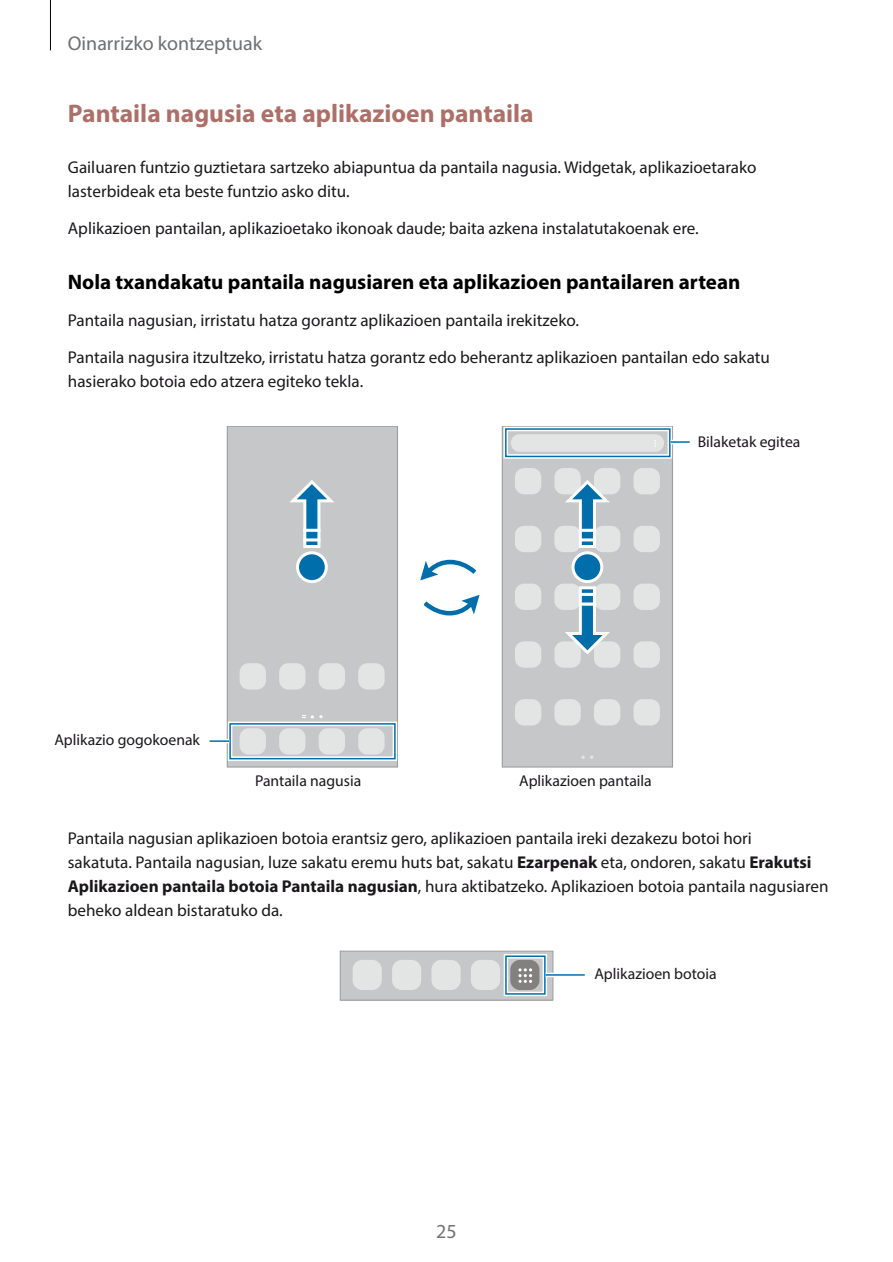
<style>
.page{position:relative;width:893px;height:1262px;background:#fff}
.page>*{position:absolute;margin:0;border:0;box-sizing:border-box;transform-origin:0 0}
.t1{font:700 25.5px "Myriad Pro";color:#ae6f68}
.t2{font:700 21px "Myriad Pro";color:#000}
.t3{font:19.95px "Myriad Pro";color:#6d6f71}
.t4{font:19.95px "Myriad Pro";color:#707172}
.t5{font:17.1px/24px "Myriad Pro";color:#1a171b}
.t6{font:15.6px "Myriad Pro";color:#1a171b}
.s1{font-weight:700}
</style>
<div class="page">
<hr style="left:50px;top:0;width:1px;height:50px;background:#000">
<div style="left:340px;top:951px;width:213px;height:49px;background:#c6c7c8"></div>
<div style="left:340px;top:950px;width:213px;height:50px;border:1px solid #9c9e9f"></div>
<div style="left:352px;top:960px;width:30px;height:30px;background:#e3e4e4;border-radius:10px"></div>
<div style="left:392px;top:960px;width:29px;height:30px;background:#e3e4e4;border-radius:10px"></div>
<div style="left:431px;top:960px;width:29px;height:30px;background:#e3e4e4;border-radius:10px"></div>
<div style="left:471px;top:960px;width:29px;height:30px;background:#e3e4e4;border-radius:10px"></div>
<div style="left:510px;top:960px;width:29px;height:30px;background:#83817e;border-radius:10px"></div>
<svg style="left:518px;top:968px;width:14px;height:15px"></svg>
<div style="left:503px;top:954px;width:44px;height:42px;border:4px solid #fff"></div>
<div style="left:505px;top:955px;width:40px;height:39px;border:2px solid #006eab"></div>
<svg style="left:545px;top:972px;width:39px;height:5px"></svg>
<hr style="left:545px;top:974px;width:39px;height:1px;background:#006eab">
<div style="left:501px;top:426px;width:172px;height:341px;background:#c6c7c8"></div>
<div style="left:515px;top:468px;width:26px;height:26px;background:#e3e4e4;border-radius:9px"></div>
<div style="left:554px;top:468px;width:27px;height:26px;background:#e3e4e4;border-radius:9px"></div>
<div style="left:594px;top:468px;width:26px;height:26px;background:#e3e4e4;border-radius:9px"></div>
<div style="left:633px;top:468px;width:27px;height:26px;background:#e3e4e4;border-radius:9px"></div>
<div style="left:515px;top:526px;width:26px;height:26px;background:#e3e4e4;border-radius:9px"></div>
<div style="left:554px;top:526px;width:27px;height:26px;background:#e3e4e4;border-radius:9px"></div>
<div style="left:594px;top:526px;width:26px;height:26px;background:#e3e4e4;border-radius:9px"></div>
<div style="left:633px;top:526px;width:27px;height:26px;background:#e3e4e4;border-radius:9px"></div>
<div style="left:515px;top:583px;width:26px;height:27px;background:#e3e4e4;border-radius:9px"></div>
<div style="left:554px;top:583px;width:27px;height:27px;background:#e3e4e4;border-radius:9px"></div>
<div style="left:594px;top:583px;width:26px;height:27px;background:#e3e4e4;border-radius:9px"></div>
<div style="left:633px;top:583px;width:27px;height:27px;background:#e3e4e4;border-radius:9px"></div>
<div style="left:515px;top:641px;width:26px;height:26px;background:#e3e4e4;border-radius:9px"></div>
<div style="left:554px;top:641px;width:27px;height:26px;background:#e3e4e4;border-radius:9px"></div>
<div style="left:594px;top:641px;width:26px;height:26px;background:#e3e4e4;border-radius:9px"></div>
<div style="left:633px;top:641px;width:27px;height:26px;background:#e3e4e4;border-radius:9px"></div>
<div style="left:515px;top:699px;width:26px;height:26px;background:#e3e4e4;border-radius:9px"></div>
<div style="left:554px;top:699px;width:27px;height:26px;background:#e3e4e4;border-radius:9px"></div>
<div style="left:594px;top:699px;width:26px;height:26px;background:#e3e4e4;border-radius:9px"></div>
<div style="left:633px;top:699px;width:27px;height:26px;background:#e3e4e4;border-radius:9px"></div>
<svg style="left:581px;top:755px;width:3px;height:4px"></svg>
<svg style="left:590px;top:755px;width:3px;height:4px"></svg>
<div style="left:510px;top:434px;width:154px;height:18px;background:#e3e4e4;border-radius:9px"></div>
<svg style="left:227px;top:426px;width:171px;height:341px"></svg>
<svg style="left:420px;top:559px;width:60px;height:57px"></svg>
<div style="left:503px;top:427px;width:169px;height:32px;border:4px solid #fff"></div>
<div style="left:505px;top:428px;width:165px;height:29px;border:2px solid #006eab"></div>
<hr style="left:670px;top:440px;width:19px;height:4px;background:#fff">
<svg style="left:670px;top:441px;width:19px;height:2px"></svg>
<div style="left:228px;top:721px;width:169px;height:40px;border:4px solid #fff"></div>
<div style="left:229px;top:723px;width:166px;height:36px;border:2px solid #006eab"></div>
<hr style="left:209px;top:739px;width:20px;height:4px;background:#fff">
<hr style="left:209px;top:740px;width:20px;height:2px;background:#006eab">
<svg style="left:296px;top:551px;width:32px;height:32px"></svg>
<svg style="left:289px;top:480px;width:45px;height:68px"></svg>
<svg style="left:571px;top:551px;width:32px;height:32px"></svg>
<svg style="left:565px;top:586px;width:45px;height:68px"></svg>
<svg style="left:565px;top:480px;width:45px;height:68px"></svg>
<p class="t3" style="left:68px;top:31px;width:196px">Oinarrizko kontzeptuak</p>
<h1 class="t1" style="left:68px;top:96px;width:467px">Pantaila nagusia eta aplikazioen pantaila</h1>
<p class="t5" style="left:68px;top:155px;width:690px">Gailuaren funtzio guztietara sartzeko abiapuntua da pantaila nagusia. Widgetak, aplikazioetarako lasterbideak eta beste funtzio asko ditu.</p>
<p class="t5" style="left:68px;top:216px;width:632px">Aplikazioen pantailan, aplikazioetako ikonoak daude; baita azkena instalatutakoenak ere.</p>
<p class="t2" style="left:68px;top:268px;width:674px">Nola txandakatu pantaila nagusiaren eta aplikazioen pantailaren artean</p>
<p class="t5" style="left:68px;top:301px;width:703px;line-height:36.8px">Pantaila nagusian, irristatu hatza gorantz aplikazioen pantaila irekitzeko.<br>Pantaila nagusira itzultzeko, irristatu hatza gorantz edo beherantz aplikazioen pantailan edo sakatu</p>
<p class="t5" style="left:68px;top:369px;width:297px">hasierako botoia edo atzera egiteko tekla.</p>
<p class="t6" style="left:697px;top:432px;width:104px">Bilaketak egitea</p>
<p class="t6" style="left:54px;top:730px;width:147px">Aplikazio gogokoenak</p>
<p class="t6" style="left:255px;top:771px;width:108px">Pantaila nagusia</p>
<p class="t6" style="left:519px;top:771px;width:134px">Aplikazioen pantaila</p>
<p class="t5" style="left:68px;top:826px;width:762px">Pantaila nagusian aplikazioen botoia erantsiz gero, aplikazioen pantaila ireki dezakezu botoi hori<br>sakatuta. Pantaila nagusian, luze sakatu eremu huts bat, sakatu <span class="s1">Ezarpenak</span> eta, ondoren, sakatu <span class="s1">Erakutsi Aplikazioen pantaila botoia Pantaila nagusian</span>, hura aktibatzeko. Aplikazioen botoia pantaila nagusiaren beheko aldean bistaratuko da.</p>
<p class="t4" style="left:436px;top:1218px;width:22px">25</p>
<p class="t6" style="left:594px;top:963px;width:124px">Aplikazioen botoia</p>
</div>
